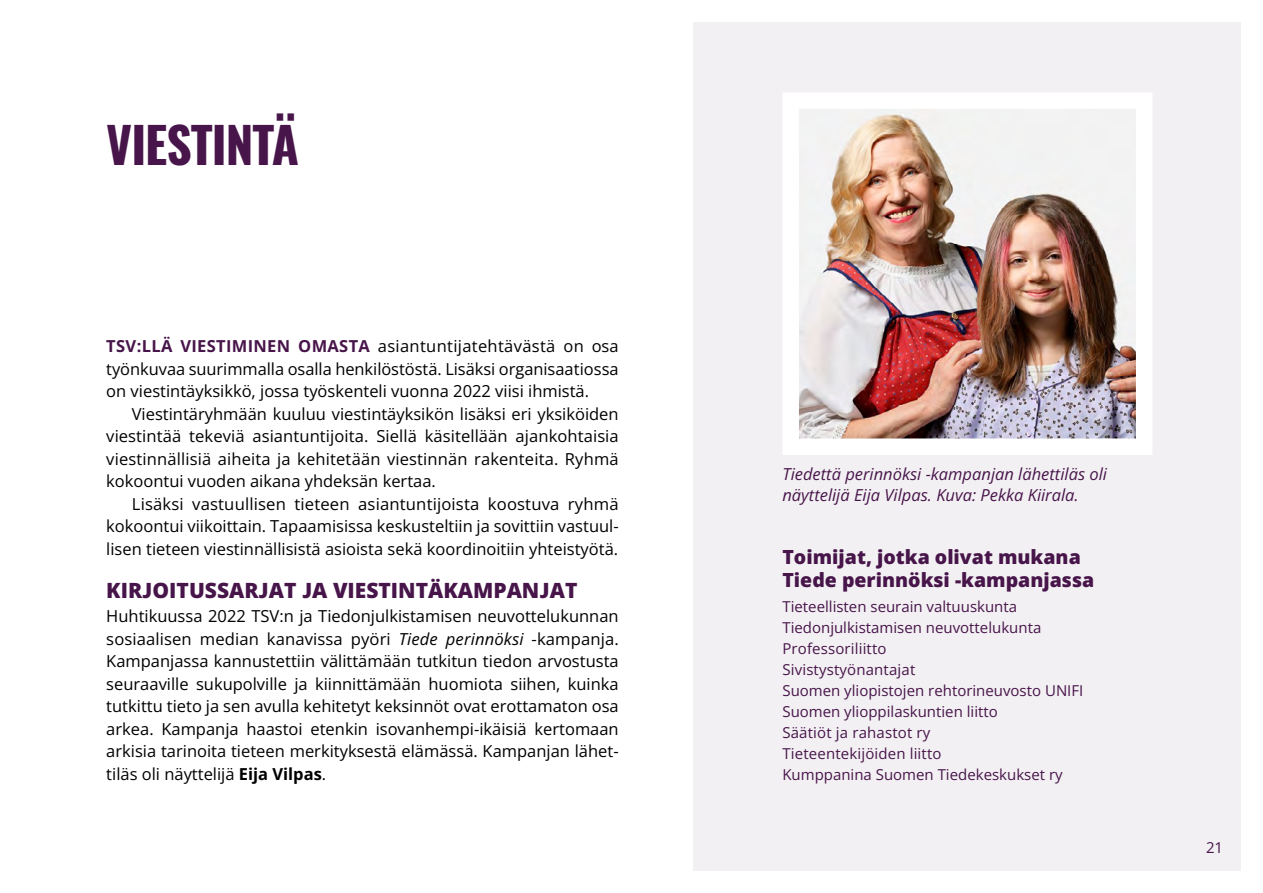
<style>
.page{position:relative;width:1263px;height:893px;background:#fff}
.page>*{position:absolute;margin:0;border:0;box-sizing:border-box;transform-origin:0 0}
.H1_Otsikko_-_1_taso{font:700 49.5px "Oswald";letter-spacing:-.02em;color:#47154a}
.Väliotsikko{font:800 21px "Open Sans";color:#47154a}
.Listan_otsikko{font:800 19.5px/22.5px "Open Sans";color:#47154a}
.P_Leipäteksti{font:16.5px/22.5px "Open Sans";color:#000;text-align:justify}
.Leipäteksti_SIS{font:16.5px/22.5px "Open Sans";color:#000;text-align:justify}
.Kuvateksti{font:italic 16.5px/21px "Open Sans";color:#47154a}
.Leipis_bullet{font:15px "Open Sans";color:#47154a}
.s1{font-weight:700;color:#47154a}
.s2{font-style:italic}
.s3{font-weight:700}
</style>
<div class="page">
<div style="left:693px;top:0;width:570px;height:872px;background:#f3f0f3"></div>
<img style="left:799px;top:114px;width:336px;height:324px">
<div style="left:782px;top:92px;width:370px;height:363px;border:16px solid #fff"></div>
<div style="left:0;top:0;width:1263px;height:21px;background:#fff"></div>
<div style="left:1242px;top:0;width:21px;height:893px;background:#fff"></div>
<h1 class="H1_Otsikko_-_1_taso" style="left:106px;top:119px;width:194px">VIESTINTÄ</h1>
<p class="P_Leipäteksti" style="left:106px;top:334px;width:514px"><span class="s1">TSV:LLÄ VIESTIMINEN OMASTA</span> asiantuntijatehtävästä on osa työnkuvaa suurimmalla osalla henkilöstöstä. Lisäksi organisaatiossa on viestintäyksikkö, jossa työskenteli vuonna 2022 viisi ihmistä.</p>
<p class="Leipäteksti_SIS" style="left:106px;top:402px;width:514px;text-indent:26px">Viestintäryhmään kuuluu viestintäyksikön lisäksi eri yksiköiden viestintää tekeviä asiantuntijoita. Siellä käsitellään ajankohtaisia viestinnällisiä aiheita ja kehitetään viestinnän rakenteita. Ryhmä kokoontui vuoden aikana yhdeksän kertaa.</p>
<p class="Leipäteksti_SIS" style="left:106px;top:492px;width:514px;text-indent:26px">Lisäksi vastuullisen tieteen asiantuntijoista koostuva ryhmä kokoontui viikoittain. Tapaamisissa keskusteltiin ja sovittiin vastuul&shy;lisen tieteen viestinnällisistä asioista sekä koordinoitiin yhteistyötä.</p>
<h2 class="Väliotsikko" style="left:106px;top:576px;width:473px">KIRJOITUSSARJAT JA VIESTINTÄKAMPANJAT</h2>
<p class="P_Leipäteksti" style="left:106px;top:604px;width:514px">Huhtikuussa 2022 TSV:n ja Tiedonjulkistamisen neuvottelukunnan sosiaalisen median kanavissa pyöri <span class="s2">Tiede perinnöksi</span> -kampanja.<br>Kampanjassa kannustettiin välittämään tutkitun tiedon arvostusta seuraaville sukupolville ja kiinnittämään huomiota siihen, kuinka tutkittu tieto ja sen avulla kehitetyt keksinnöt ovat erottamaton osa arkea. Kampanja haastoi etenkin isovanhempi-ikäisiä kertomaan arkisia tarinoita tieteen merkityksestä elämässä. Kampanjan lähet&shy;tiläs oli näyttelijä <span class="s3">Eija Vilpas</span>.</p>
<p class="Kuvateksti" style="left:782px;top:463px;width:326px">Tiedettä perinnöksi -kampanjan lähettiläs oli näyttelijä Eija Vilpas. Kuva: Pekka Kiirala.</p>
<p class="Listan_otsikko" style="left:782px;top:545px;width:313px">Toimijat, jotka olivat mukana<br>Tiede perinnöksi -kampanjassa</p>
<p class="Leipis_bullet" style="left:782px;top:596px;width:236px">Tieteellisten seurain valtuuskunta</p>
<p class="Leipis_bullet" style="left:782px;top:617px;width:260px">Tiedonjulkistamisen neuvottelukunta</p>
<p class="Leipis_bullet" style="left:782px;top:638px;width:106px">Professoriliitto</p>
<p class="Leipis_bullet" style="left:782px;top:659px;width:134px">Sivistystyönantajat</p>
<p class="Leipis_bullet" style="left:782px;top:680px;width:302px">Suomen yliopistojen rehtorineuvosto UNIFI</p>
<p class="Leipis_bullet" style="left:782px;top:701px;width:217px">Suomen ylioppilaskuntien liitto</p>
<p class="Leipis_bullet" style="left:782px;top:722px;width:149px">Säätiöt ja rahastot ry</p>
<p class="Leipis_bullet" style="left:782px;top:743px;width:161px">Tieteentekijöiden liitto</p>
<p class="Leipis_bullet" style="left:782px;top:764px;width:282px">Kumppanina Suomen Tiedekeskukset ry</p>
<p class="Leipis_bullet" style="left:1206px;top:837px;width:19px">21</p>
</div>
